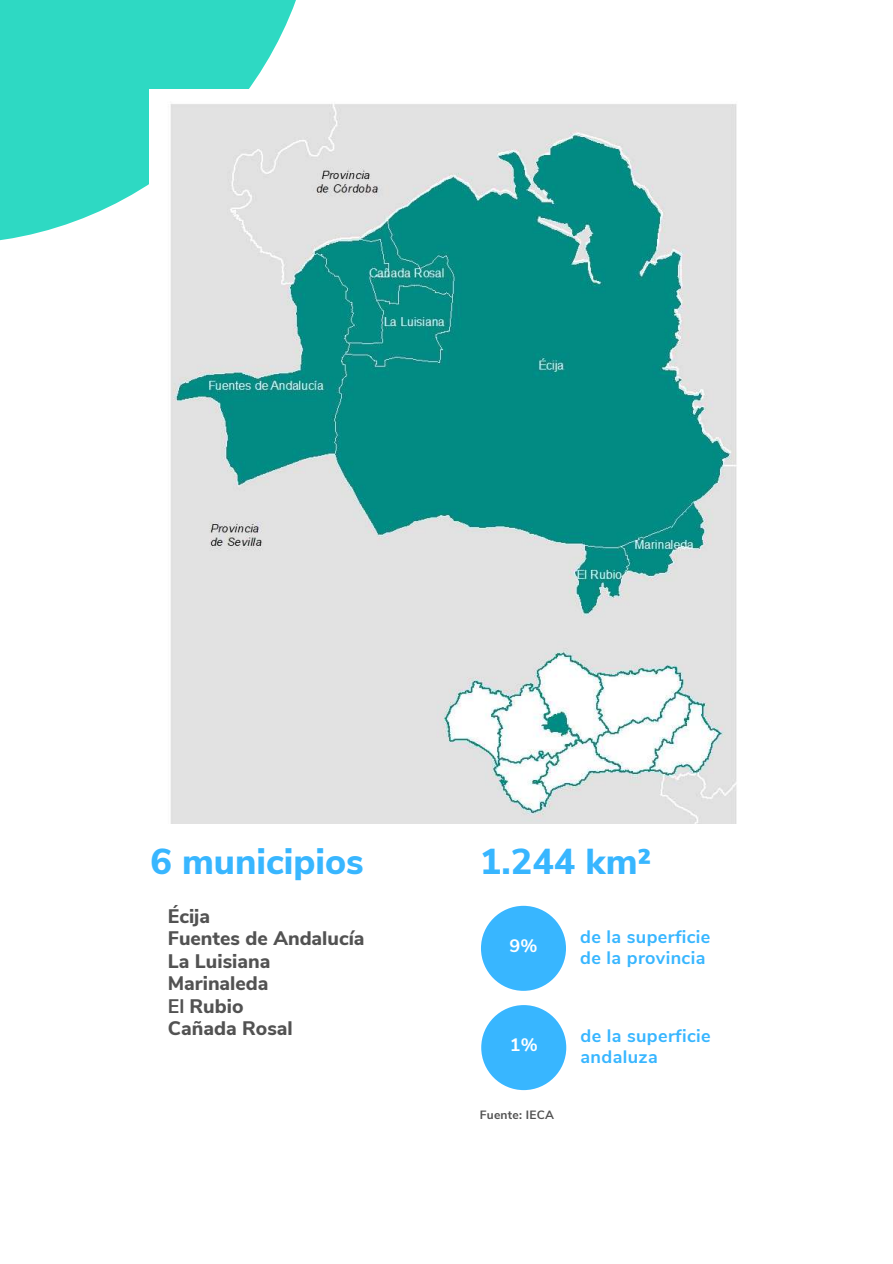
<style>
.page{position:relative;width:893px;height:1264px;background:#fff}
.page>*{position:absolute;margin:0;border:0;box-sizing:border-box;transform-origin:0 0}
.t1{font:800 36px "Nunito Sans";color:#38b6ff}
.t2{font:800 19.5px/22.5px "Nunito Sans";color:#525252}
.t3{font:700 18px/21.3px "Nunito Sans";letter-spacing:.02em;color:#38b6ff}
.t4{font:700 18px "Nunito Sans";color:#fff}
.t5{font:700 12px "Nunito Sans";letter-spacing:.02em;color:#525252}
.s1{font-weight:700}
</style>
<div class="page">
<div style="left:0;top:0;width:319px;height:244px;background:#2ed9c3"></div>
<div style="left:481px;top:905px;width:85px;height:85px;background:#38b6ff;border-radius:50%"></div>
<div style="left:481px;top:1005px;width:85px;height:85px;background:#38b6ff;border-radius:50%"></div>
<img style="left:149px;top:89px;width:588px;height:734px">
<h1 class="t1" style="left:150px;top:837px;width:215px">6 municipios</h1>
<h1 class="t1" style="left:480px;top:837px;width:173px">1.244 km²</h1>
<p class="t2" style="left:168px;top:905px;width:198px">Écija<br>Fuentes de Andalucía<br>La Luisiana<br>Marinaleda<br><span class="s1">El</span> Rubio<br>Cañada Rosal</p>
<p class="t4" style="left:509px;top:933px;width:30px">9%</p>
<p class="t4" style="left:509px;top:1033px;width:30px">1%</p>
<p class="t5" style="left:480px;top:1106px;width:76px">Fuente: IECA</p>
<p class="t3" style="left:580px;top:926px;width:132px">de la superficie de la provincia</p>
<p class="t3" style="left:580px;top:1025px;width:132px">de la superficie andaluza</p>
</div>
